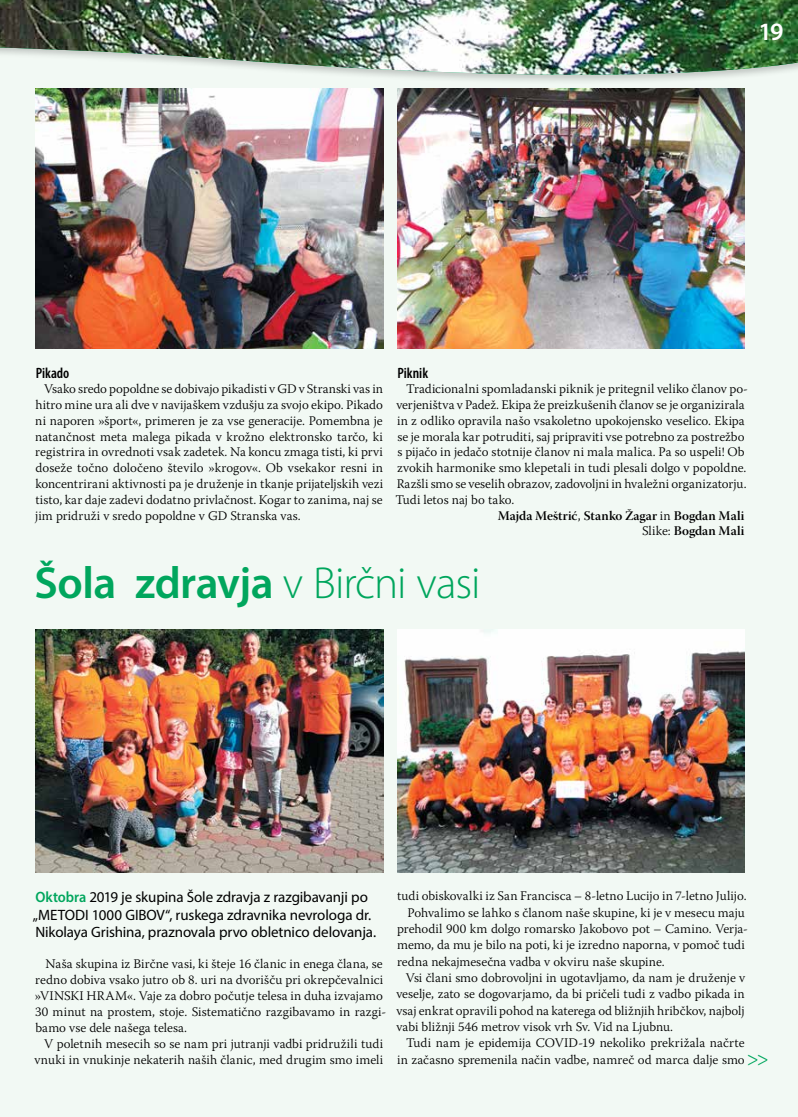
<style>
.page{position:relative;width:798px;height:1117px;background:#fff}
.page>*{position:absolute;margin:0;border:0;box-sizing:border-box;transform-origin:0 0}
.t1{font:600 45px "Myriad Pro";letter-spacing:-.015em;color:#00a65d}
.t2{font:600 25px "Myriad Pro";color:#fff}
.t3{font:15px/17.8px "Myriad Pro";letter-spacing:-.01em;color:#000}
.t4{font:600 condensed 15px "Myriad Pro";color:#000}
.t5{font:300 13.12px/15.8px "Warnock Pro";letter-spacing:.005em;color:#000}
.t6{font:13.12px/15.8px "Warnock Pro Semibold Subh";color:#000;text-align:right}
.s1{font-family:"Warnock Pro";font-weight:300}
.s2{font-weight:300}
.s3{font-weight:600;color:#00a65d}
.s4{font-size:22.5px;color:#00a65d}
</style>
<div class="page">
<div style="left:1px;top:94px;width:796px;height:1022px;background:#f2f9f4"></div>
<svg style="left:0;top:94px;width:1px;height:1022px"></svg>
<svg style="left:0;top:76px;width:797px;height:18px;fill:#f2f9f4"></svg>
<img style="left:0;top:0;width:797px;height:76px">
<img style="left:35px;top:629px;width:348px;height:243px">
<img style="left:397px;top:629px;width:347px;height:243px">
<img style="left:35px;top:89px;width:348px;height:259px">
<img style="left:397px;top:89px;width:347px;height:259px">
<h2 class="t2" style="left:758px;top:16px;width:27px">19</h2>
<p class="t4" style="left:36px;top:363px;width:35px">Pikado</p>
<p class="t5" style="left:35px;top:381px;width:349px;text-align:justify;text-indent:9px">Vsako sredo popoldne se dobivajo pikadisti v GD v Stranski vas in hitro mine ura ali dve v navijaškem vzdušju za svojo ekipo. Pikado ni naporen »šport«, primeren je za vse generacije. Pomembna je natančnost meta malega pikada v krožno elektronsko tarčo, ki registrira in ovrednoti vsak zadetek. Na koncu zmaga tisti, ki prvi doseže točno določeno število »krogov«. Ob vsekakor resni in koncentrirani aktivnosti pa je druženje in tkanje prijateljskih vezi tisto, kar daje zadevi dodatno privlačnost. Kogar to zanima, naj se jim pridruži v sredo popoldne v GD Stranska vas.</p>
<p class="t4" style="left:397px;top:363px;width:32px">Piknik</p>
<p class="t5" style="left:395px;top:381px;width:354px;text-indent:11px">Tradicionalni spomladanski piknik je pritegnil veliko članov po&shy;verjeništva v Padež. Ekipa že preizkušenih članov se je organizirala in z odliko opravila našo vsakoletno upokojensko veselico. Ekipa se je morala kar potruditi, saj pripraviti vse potrebno za postrežbo s pijačo in jedačo stotnije članov ni mala malica. Pa so uspeli! Ob zvokih harmonike smo klepetali in tudi plesali dolgo v popoldne.<br>Razšli smo se veselih obrazov, zadovoljni in hvaležni organizatorju.<br>Tudi letos naj bo tako.</p>
<p class="t6" style="left:497px;top:507px;width:248px">Majda Meštrić<span class="s1">,</span> Stanko Žagar <span class="s1">in</span> Bogdan Mali<br><span class="s1">Slike:</span> Bogdan Mali</p>
<h1 class="t1" style="left:35px;top:554px;width:447px">Šola zdravja <span class="s2">v Birčni vasi</span></h1>
<p class="t3" style="left:33px;top:887px;width:345px"><span class="s3">Oktobra</span> 2019 je skupina Šole zdravja z razgibavanji po „METODI 1000 GIBOV“, ruskega zdravnika nevrologa dr.<br>Nikolaya Grishina, praznovala prvo obletnico delovanja.</p>
<p class="t5" style="left:35px;top:954px;width:353px;text-indent:11px">Naša skupina iz Birčne vasi, ki šteje 16 članic in enega člana, se redno dobiva vsako jutro ob 8. uri na dvorišču pri okrepčevalnici »VINSKI HRAM«. Vaje za dobro počutje telesa in duha izvajamo 30 minut na prostem, stoje. Sistematično razgibavamo in razgi&shy;bamo vse dele našega telesa.</p>
<p class="t5" style="left:35px;top:1034px;width:350px;text-align:right">V poletnih mesecih so se nam pri jutranji vadbi pridružili tudi vnuki in vnukinje nekaterih naših članic, med drugim smo imeli</p>
<p class="t5" style="left:397px;top:887px;width:351px">tudi obiskovalki iz San Francisca – 8-letno Lucijo in 7-letno Julijo.</p>
<p class="t5" style="left:407px;top:903px;width:339px">Pohvalimo se lahko s članom naše skupine, ki je v mesecu maju</p>
<p class="t5" style="left:397px;top:920px;width:352px">prehodil 900 km dolgo romarsko Jakobovo pot – Camino. Verja-</p>
<p class="t5" style="left:397px;top:936px;width:349px">memo, da mu je bilo na poti, ki je izredno naporna, v pomoč tudi</p>
<p class="t5" style="left:397px;top:952px;width:269px">redna nekajmesečna vadba v okviru naše skupine.</p>
<p class="t5" style="left:405px;top:969px;width:341px">Vsi člani smo dobrovoljni in ugotavljamo, da nam je druženje v</p>
<p class="t5" style="left:396px;top:985px;width:350px">veselje, zato se dogovarjamo, da bi pričeli tudi z vadbo pikada in</p>
<p class="t5" style="left:396px;top:1001px;width:349px">vsaj enkrat opravili pohod na katerega od bližnjih hribčkov, najbolj</p>
<p class="t5" style="left:396px;top:1018px;width:278px">vabi bližnji 546 metrov visok vrh Sv. Vid na Ljubnu.</p>
<p class="t5" style="left:406px;top:1034px;width:340px">Tudi nam je epidemija COVID-19 nekoliko prekrižala načrte</p>
<p class="t5" style="left:397px;top:1051px;width:373px">in začasno spremenila način vadbe, namreč od marca dalje smo <span class="s4">&gt;&gt;</span></p>
</div>
